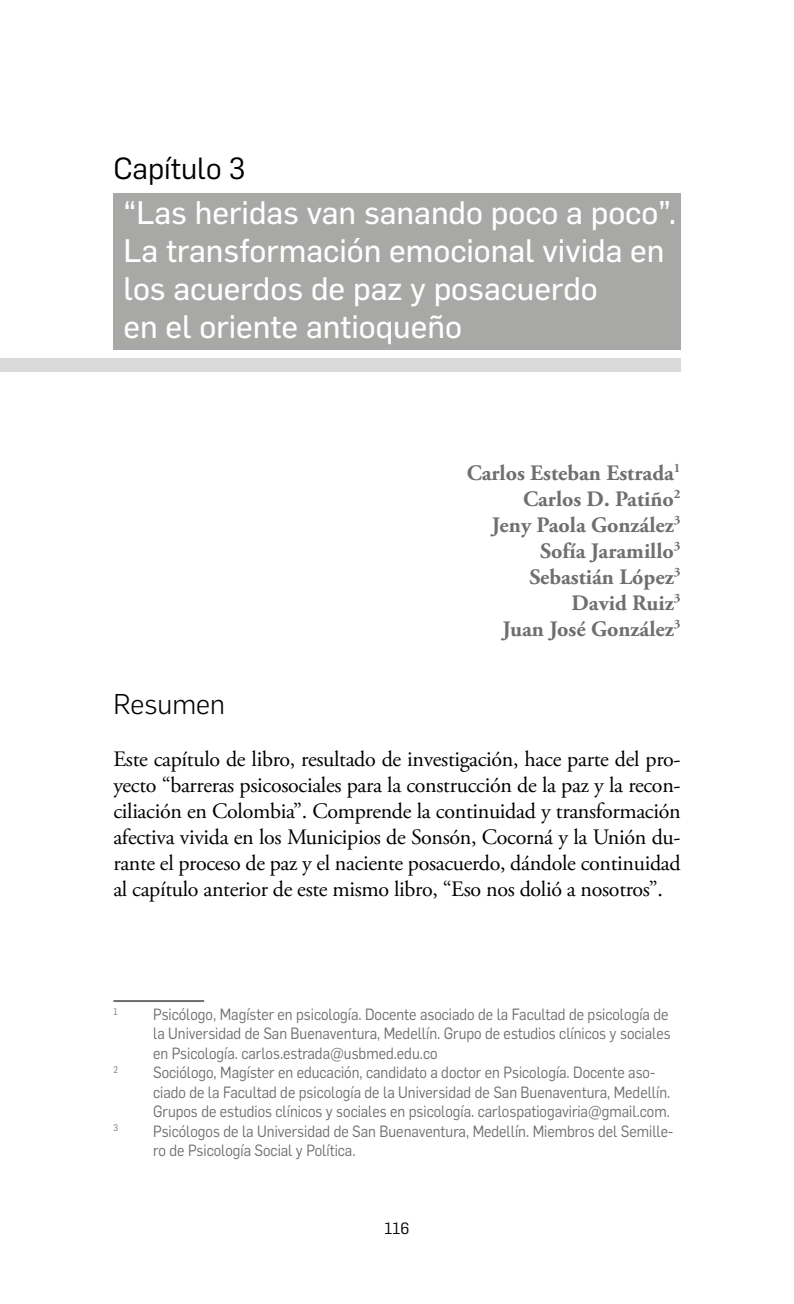
<style>
.page{position:relative;width:794px;height:1304px;background:#fff}
.page>*{position:absolute;margin:0;border:0;box-sizing:border-box;transform-origin:0 0}
.t1{font:32px/38px "Flama Basic";color:#fff}
.t2{font:30px "Flama";color:#000}
.t3{font:300 28px "Flama";color:#000}
.t4{font:22px/26px "Adobe Garamond Pro";letter-spacing:-.015em;color:#000;text-align:justify}
.t5{font:700 22px/26px "Adobe Garamond Pro";color:#706f6f;text-align:right}
.t6{font:16px/19.2px "Flama";color:#706f6f;scale:.9 1}
.t7{font:16px "Flama";color:#000}
.t8{font:9.4px "Flama";color:#706f6f;scale:.9 1}
</style>
<div class="page">
<div style="left:113px;top:194px;width:567px;height:156px;background:#a8a8a7"></div>
<hr style="left:113px;top:1000px;width:91px;height:2px;background:#706f6f">
<div style="left:0;top:358px;width:680px;height:13px;background:#dadada"></div>
<h2 class="t2" style="left:113px;top:148px;width:133px">Capítulo 3</h2>
<h1 class="t1" style="left:123px;top:192px;width:554px">“Las heridas van sanando poco a poco”.<br>La transformación emocional vivida en los acuerdos de paz y posacuerdo<br>en el oriente antioqueño</h1>
<h3 class="t5" style="left:467px;top:460px;width:215px">Carlos Esteban Estrada<sup>1<br></sup>Carlos D. Patiño<sup>2<br></sup>Jeny Paola González<sup>3<br></sup>Sofía Jaramillo<sup>3<br></sup>Sebastián López<sup>3<br></sup>David Ruiz<sup>3<br></sup>Juan José González<sup>3</sup></h3>
<h3 class="t3" style="left:113px;top:685px;width:113px">Resumen</h3>
<p class="t4" style="left:113px;top:747px;width:569px">Este capítulo de libro, resultado de investigación, hace parte del pro&shy;yecto “barreras psicosociales para la construcción de la paz y la recon&shy;ciliación en Colombia”. Comprende la continuidad y transformación afectiva vivida en los Municipios de Sonsón, Cocorná y la Unión du&shy;rante el proceso de paz y el naciente posacuerdo, dándole continuidad al capítulo anterior de este mismo libro, “Eso nos dolió a nosotros”.</p>
<p class="t8" style="left:113px;top:1005px;width:6px">1</p>
<p class="t6" style="left:153px;top:1004px;width:576px">Psicólogo, Magíster en psicología. Docente asociado de la Facultad de psicología de la Universidad de San Buenaventura, Medellín. Grupo de estudios clínicos y sociales en Psicología. carlos.estrada@usbmed.edu.co</p>
<p class="t8" style="left:113px;top:1063px;width:6px">2</p>
<p class="t6" style="left:153px;top:1062px;width:576px">Sociólogo, Magíster en educación, candidato a doctor en Psicología. Docente aso&shy;ciado de la Facultad de psicología de la Universidad de San Buenaventura, Medellín.<br>Grupos de estudios clínicos y sociales en psicología. carlospatiogaviria@gmail.com.</p>
<p class="t8" style="left:113px;top:1121px;width:7px">3</p>
<p class="t6" style="left:153px;top:1120px;width:579px">Psicólogos de la Universidad de San Buenaventura, Medellín. Miembros del Semille&shy;ro de Psicología Social y Política.</p>
<p class="t7" style="left:384px;top:1217px;width:26px">116</p>
</div>
